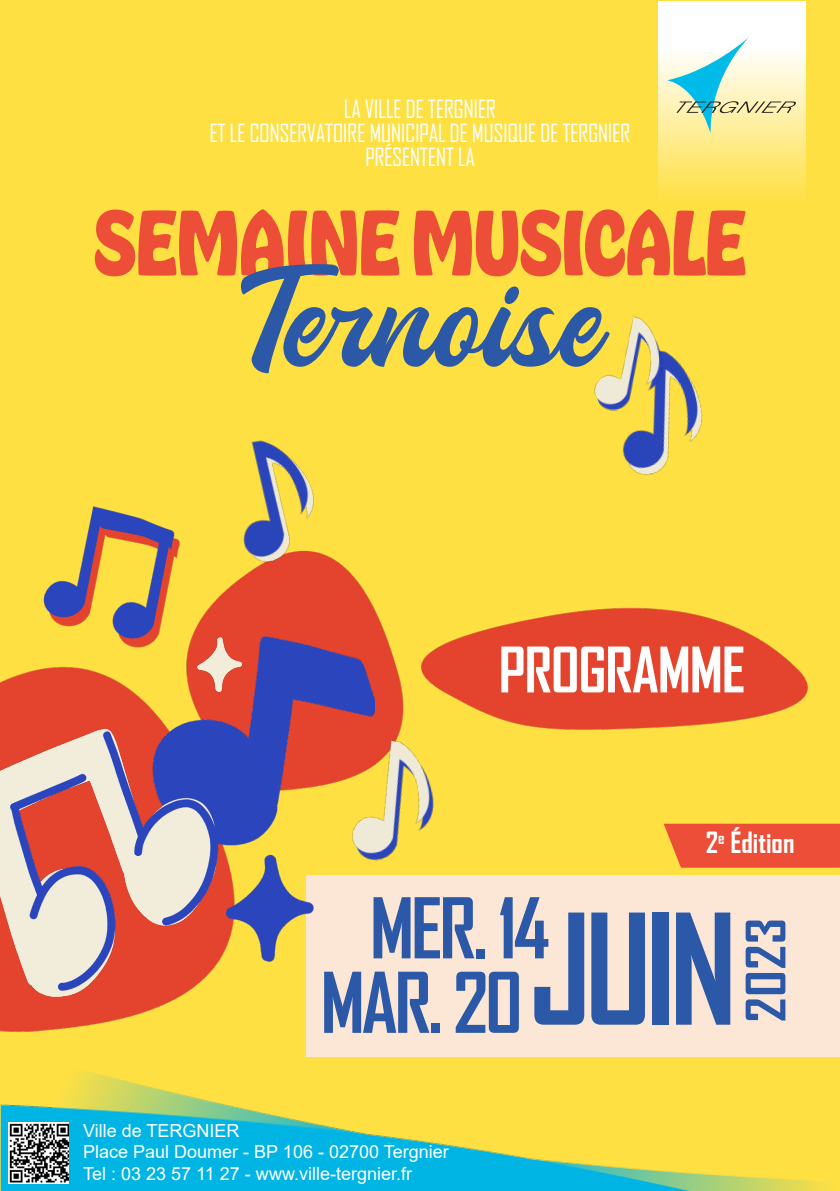
<style>
.page{position:relative;width:840px;height:1191px;background:#fff}
.page>*{position:absolute;margin:0;border:0;box-sizing:border-box;transform-origin:0 0}
.t1{font:700 146.8px "Agency FB";color:#2b58a7;scale:.95 1}
.t2{font:119px "Halaney Demo";letter-spacing:.005em;color:#2b58a7;scale:1.07 1}
.t3{font:700 84.4px "Hobeaux";letter-spacing:-.02em;color:#ec4e37;scale:.88 1}
.t4{font:700 80px "Agency FB";letter-spacing:-.04em;color:#2b58a7}
.t5{font:700 60px "Agency FB";letter-spacing:-.02em;color:#fff}
.t6{font:700 52px "Agency FB";color:#2b58a7;scale:1.09 1}
.t7{font:700 28px "Agency FB";color:#fff}
.t8{font:24px "Agency FB";letter-spacing:-.02em;color:#fff}
.t9{font:18px "Arial";color:#fff}
</style>
<div class="page">
<div style="left:0;top:0;width:839px;height:1191px;background:#ffe043"></div>
<img style="left:0;top:1071px;width:821px;height:120px">
<img style="left:8px;top:1122px;width:60px;height:61px">
<svg style="left:658px;top:2px;width:147px;height:190px;background:#fff0aa"></svg>
<svg style="left:666px;top:37px;width:129px;height:95px;background:#d6e8ce"></svg>
<img style="left:0;top:1009px;width:154px;height:23px">
<img style="left:201px;top:576px;width:198px;height:152px">
<img style="left:43px;top:506px;width:137px;height:118px">
<img style="left:374px;top:728px;width:60px;height:133px">
<img style="left:153px;top:618px;width:160px;height:6px">
<img style="left:243px;top:440px;width:110px;height:136px">
<img style="left:399px;top:607px;width:409px;height:124px">
<img style="left:622px;top:395px;width:81px;height:80px">
<img style="left:594px;top:316px;width:104px;height:97px">
<svg style="left:663px;top:823px;width:176px;height:44px;background:#ed5737"></svg>
<div style="left:307px;top:875px;width:532px;height:181px;background:#fce7d6"></div>
<img style="left:0;top:624px;width:374px;height:385px">
<p class="t8" style="left:344px;top:94px;width:153px">LA VILLE DE TERGNIER</p>
<p class="t8" style="left:209px;top:118px;width:422px">ET LE CONSERVATOIRE MUNICIPAL DE MUSIQUE DE TERGNIER</p>
<p class="t8" style="left:365px;top:142px;width:111px">PRÉSENTENT LA</p>
<p class="t3" style="left:93px;top:186px;width:743px">SEMAINE MUSICALE</p>
<p class="t2" style="left:241px;top:257px;width:336px">Ternoise</p>
<p class="t5" style="left:498px;top:632px;width:248px">PROGRAMME</p>
<p class="t7" style="left:705px;top:825px;width:90px">2<sup>e</sup> Édition</p>
<p class="t4" style="left:369px;top:878px;width:181px">MER. 14</p>
<p class="t4" style="left:320px;top:953px;width:203px">MAR. 20</p>
<p class="t1" style="left:529px;top:878px;width:219px">JUIN</p>
<p class="t6" style="left:733px;top:1022px;width:97px;rotate:-90deg">2023</p>
<p class="t9" style="left:83px;top:1118px;width:158px">Ville de TERGNIER</p>
<p class="t9" style="left:83px;top:1139px;width:367px">Place Paul Doumer - BP 106 - 02700 Tergnier</p>
<p class="t9" style="left:83px;top:1161px;width:330px">Tel : 03 23 57 11 27 - www.ville-tergnier.fr</p>
</div>
